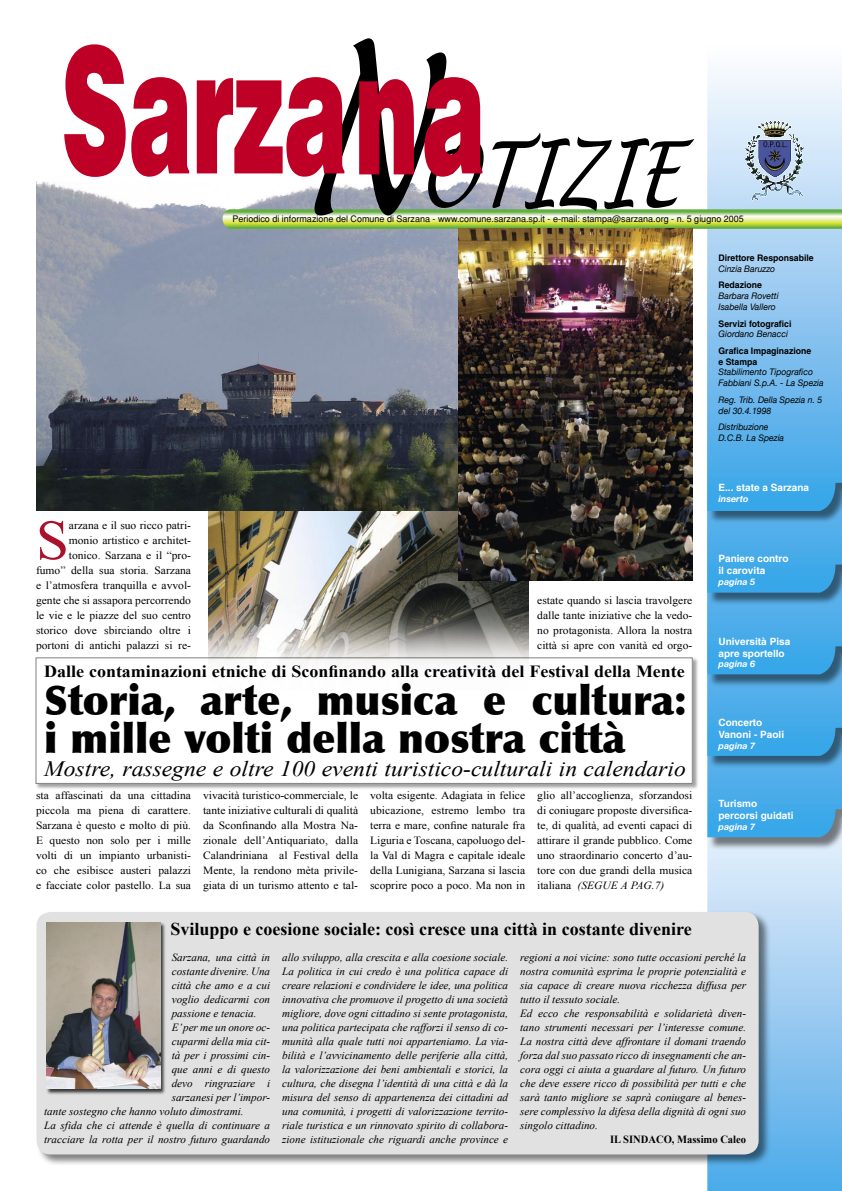
<style>
.page{position:relative;width:842px;height:1191px;background:#fff}
.page>*{position:absolute;margin:0;border:0;box-sizing:border-box;transform-origin:0 0}
.testo{font:56.3px "Times New Roman";color:#a9122a;scale:1.05 1}
.titolo{font:900 41px "Optima";color:#000}
.titolo-2{font:italic 21.8px "Times New Roman";color:#000;scale:1.08 1}
.Senza_griglia{font:700 18px "Times New Roman";color:#000}
.ochiello{font:700 17px "Times New Roman";color:#000;scale:1.06 1}
.t1{font:italic 11px/14px "Times New Roman";color:#000;text-align:justify}
.testo-2{font:11px/15px "Times New Roman";color:#000;text-align:justify;scale:1.05 1}
.t2{font:700 11px "Times New Roman";color:#000;scale:.96 1}
.t3{font:700 10px "Helvetica";color:#fff}
.t4{font:italic 9px/10.8px "Helvetica Neue";color:#000}
.t5{font:9px "Helvetica";color:#000}
.t6{font:700 9px "Helvetica";color:#000}
.t7{font:italic 700 9px "Helvetica Neue";color:#fff}
.s1{font-style:italic}
</style>
<div class="page">
<img style="left:209px;top:510px;width:319px;height:146px">
<img style="left:36px;top:181px;width:423px;height:329px">
<svg style="left:707px;top:837px;width:135px;height:354px;background:#9accf1"></svg>
<div style="left:708px;top:219px;width:134px;height:632px;background:#000;opacity:.5"></div>
<svg style="left:707px;top:756px;width:135px;height:81px;background:#47a9e6"></svg>
<div style="left:708px;top:138px;width:134px;height:631px;background:#000;opacity:.5"></div>
<svg style="left:707px;top:674px;width:135px;height:82px;background:#44a8e6"></svg>
<div style="left:708px;top:56px;width:134px;height:632px;background:#000;opacity:.5"></div>
<svg style="left:707px;top:592px;width:135px;height:82px;background:#44a8e6"></svg>
<div style="left:708px;top:0;width:134px;height:606px;background:#000;opacity:.5"></div>
<svg style="left:707px;top:511px;width:135px;height:81px;background:#44a8e6"></svg>
<div style="left:708px;top:0;width:134px;height:524px;background:#000;opacity:.5"></div>
<svg style="left:707px;top:0;width:135px;height:511px;background:#87c4ef"></svg>
<div style="left:35px;top:909px;width:737px;height:258px;background:#000;opacity:.5"></div>
<div style="left:36px;top:912px;width:723px;height:242px;background:#e1e1e1"></div>
<div style="left:45px;top:922px;width:122px;height:173px;background:#000;opacity:.75"></div>
<img style="left:46px;top:922px;width:114px;height:167px">
<svg style="left:64px;top:38px;width:778px;height:191px"></svg>
<div style="left:35px;top:656px;width:664px;height:134px;background:#000;opacity:.75"></div>
<div style="left:36px;top:658px;width:656px;height:125px;background:#fff"></div>
<img style="left:459px;top:229px;width:233px;height:351px">
<p class="t5" style="left:232px;top:214px;width:513px">Periodico di informazione del Comune di Sarzana - www.comune.sarzana.sp.it - e-mail: stampa@sarzana.org - n. 5 giugno 2005</p>
<p class="t6" style="left:718px;top:252px;width:97px">Direttore Responsabile</p>
<p class="t4" style="left:718px;top:263px;width:58px">Cinzia Baruzzo</p>
<p class="t6" style="left:718px;top:280px;width:45px">Redazione</p>
<p class="t4" style="left:718px;top:290px;width:62px">Barbara Rovetti<br>Isabella Vallero</p>
<p class="t6" style="left:718px;top:318px;width:75px">Servizi fotografici</p>
<p class="t4" style="left:718px;top:328px;width:71px">Giordano Benacci</p>
<p class="t6" style="left:718px;top:345px;width:94px">Grafica Impaginazione</p>
<p class="t6" style="left:718px;top:356px;width:40px">e Stampa</p>
<p class="t4" style="left:718px;top:367px;width:107px">Stabilimento Tipografico<br>Fabbiani S.p.A. - La Spezia</p>
<p class="t4" style="left:718px;top:394px;width:105px">Reg. Trib. Della Spezia n. 5 del 30.4.1998</p>
<p class="t4" style="left:718px;top:421px;width:52px">Distribuzione</p>
<p class="t4" style="left:718px;top:432px;width:67px">D.C.B. La Spezia</p>
<p class="testo" style="left:36px;top:507px;width:33px">S</p>
<p class="testo-2" style="left:36px;top:517px;width:149px;text-align:right">arzana e il suo ricco patri-<br>monio artistico e architet&shy;tonico. Sarzana e il “pro-<br>fumo” della sua storia. Sarzana e l’atmosfera tranquilla e avvol&shy;gente che si assapora percorrendo le vie e le piazze del suo centro storico dove sbirciando oltre i portoni di antichi palazzi si re-</p>
<p class="testo-2" style="left:537px;top:592px;width:149px">estate quando si lascia travolgere dalle tante iniziative che la vedo&shy;no protagonista. Allora la nostra città si apre con vanità ed orgo-</p>
<p class="ochiello" style="left:44px;top:662px;width:606px">Dalle contaminazioni etniche di Sconfinando alla creatività del Festival della Mente</p>
<p class="titolo" style="left:44px;top:676px;width:644px">Storia, arte, musica e cultura:</p>
<p class="titolo" style="left:44px;top:714px;width:583px">i mille volti della nostra città</p>
<p class="titolo-2" style="left:44px;top:756px;width:596px">Mostre, rassegne e oltre 100 eventi turistico-culturali in calendario</p>
<p class="testo-2" style="left:36px;top:787px;width:149px">sta affascinati da una cittadina piccola ma piena di carattere.<br>Sarzana è questo e molto di più.<br>E questo non solo per i mille volti di un impianto urbanisti&shy;co che esibisce austeri palazzi e facciate color pastello. La sua</p>
<p class="testo-2" style="left:203px;top:787px;width:149px">vivacità turistico-commerciale, le tante iniziative culturali di qualità da Sconfinando alla Mostra Na&shy;zionale dell’Antiquariato, dalla Calandriniana al Festival della Mente, la rendono mèta privile&shy;giata di un turismo attento e tal-</p>
<p class="testo-2" style="left:370px;top:787px;width:149px">volta esigente. Adagiata in felice ubicazione, estremo lembo tra terra e mare, confine naturale fra Liguria e Toscana, capoluogo del&shy;la Val di Magra e capitale ideale della Lunigiana, Sarzana si lascia scoprire poco a poco. Ma non in</p>
<p class="testo-2" style="left:537px;top:787px;width:149px">glio all’accoglienza, sforzandosi di coniugare proposte diversifica&shy;te, di qualità, ad eventi capaci di attirare il grande pubblico. Come uno straordinario concerto d’au&shy;tore con due grandi della musica italiana <span class="s1">(SEGUE A PAG.7)</span></p>
<p class="Senza_griglia" style="left:171px;top:918px;width:523px">Sviluppo e coesione sociale: così cresce una città in costante divenire</p>
<p class="t3" style="left:718px;top:481px;width:92px">E... state a Sarzana</p>
<p class="t7" style="left:718px;top:493px;width:31px">inserto</p>
<p class="t3" style="left:718px;top:552px;width:72px">Paniere contro</p>
<p class="t3" style="left:718px;top:564px;width:48px">il carovita</p>
<p class="t7" style="left:718px;top:576px;width:38px">pagina 5</p>
<p class="t3" style="left:718px;top:635px;width:73px">Università Pisa</p>
<p class="t3" style="left:718px;top:647px;width:68px">apre sportello</p>
<p class="t7" style="left:718px;top:658px;width:38px">pagina 6</p>
<p class="t3" style="left:718px;top:716px;width:45px">Concerto</p>
<p class="t3" style="left:718px;top:728px;width:67px">Vanoni - Paoli</p>
<p class="t7" style="left:718px;top:740px;width:38px">pagina 7</p>
<p class="t3" style="left:718px;top:797px;width:40px">Turismo</p>
<p class="t3" style="left:718px;top:809px;width:77px">percorsi guidati</p>
<p class="t7" style="left:718px;top:821px;width:38px">pagina 7</p>
<p class="t1" style="left:172px;top:950px;width:100px">Sarzana, una città in costante divenire. Una città che amo e a cui voglio dedicarmi con passione e tenacia.</p>
<p class="t1" style="left:172px;top:1020px;width:100px">E’ per me un onore oc-</p>
<p class="t1" style="left:172px;top:1034px;width:100px">cuparmi della mia cit-</p>
<p class="t1" style="left:172px;top:1048px;width:100px">tà per i prossimi cin-</p>
<p class="t1" style="left:172px;top:1062px;width:100px">que anni e di questo</p>
<p class="t1" style="left:172px;top:1076px;width:100px">devo ringraziare i</p>
<p class="t1" style="left:172px;top:1090px;width:100px">sarzanesi per l’impor-</p>
<p class="t1" style="left:44px;top:1104px;width:201px">tante sostegno che hanno voluto dimostrami.</p>
<p class="t1" style="left:44px;top:1118px;width:227px">La sfida che ci attende è quella di continuare a tracciare la rotta per il nostro futuro guardando</p>
<p class="t1" style="left:282px;top:950px;width:227px">allo sviluppo, alla crescita e alla coesione sociale.<br>La politica in cui credo è una politica capace di creare relazioni e condividere le idee, una politica innovativa che promuove il progetto di una società migliore, dove ogni cittadino si sente protagonista, una politica partecipata che rafforzi il senso di co&shy;munità alla quale tutti noi apparteniamo. La via&shy;bilità e l’avvicinamento delle periferie alla città, la valorizzazione dei beni ambientali e storici, la cultura, che disegna l’identità di una città e dà la misura del senso di appartenenza dei cittadini ad una comunità, i progetti di valorizzazione territo&shy;riale turistica e un rinnovato spirito di collabora&shy;zione istituzionale che riguardi anche province e</p>
<p class="t1" style="left:520px;top:950px;width:227px">regioni a noi vicine: sono tutte occasioni perché la nostra comunità esprima le proprie potenzialità e sia capace di creare nuova ricchezza diffusa per tutto il tessuto sociale.</p>
<p class="t1" style="left:520px;top:1006px;width:227px">Ed ecco che responsabilità e solidarietà diven&shy;tano strumenti necessari per l’interesse comune.<br>La nostra città deve affrontare il domani traendo forza dal suo passato ricco di insegnamenti che an&shy;cora oggi ci aiuta a guardare al futuro. Un futuro che deve essere ricco di possibilità per tutti e che sarà tanto migliore se saprà coniugare al benes&shy;sere complessivo la difesa della dignità di ogni suo singolo cittadino.</p>
<p class="t2" style="left:610px;top:1133px;width:143px">IL SINDACO, Massimo Caleo</p>
</div>
